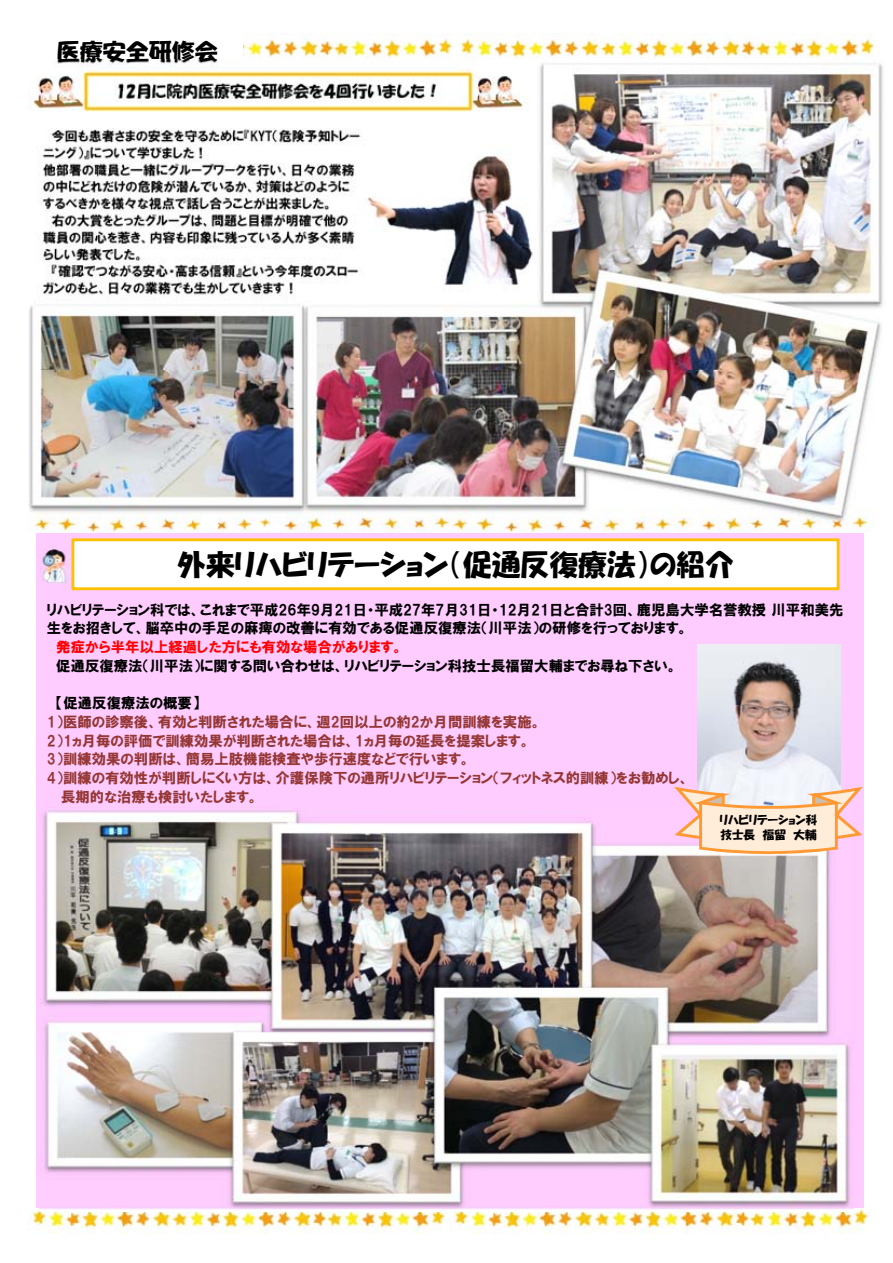
<style>
.page{position:relative;width:893px;height:1263px;background:#fff}
.page>*{position:absolute;margin:0;border:0;box-sizing:border-box;transform-origin:0 0}
.t1{font:28.8px "HGP Soei Kakupoptai";color:#000}
.t2{font:23.1px "HGP Soei Kakupoptai";color:#000}
.t3{font:14.4px "HGP Soei Kakugothic UB";color:#953735}
.t4{font:14.4px/18.8px "HGP Soei Kakugothic UB";color:#000}
.t5{font:14.4px "HGP Soei Kakugothic UB";color:#f00}
.t6{font:11.55px/15px "HGP Soei Kakupoptai";letter-spacing:.005em;color:#000}
</style>
<div class="page">
<img style="left:28px;top:526px;width:843px;height:6px">
<img style="left:243px;top:33px;width:212px;height:26px">
<img style="left:458px;top:33px;width:416px;height:26px">
<img style="left:28px;top:1207px;width:418px;height:26px">
<img style="left:452px;top:1207px;width:417px;height:26px">
<img style="left:28px;top:60px;width:855px;height:466px">
<div style="left:36px;top:533px;width:828px;height:674px;background:#fcf"></div>
<img style="left:40px;top:548px;width:29px;height:36px">
<svg style="left:71px;top:538px;width:768px;height:52px"></svg>
<img style="left:40px;top:810px;width:813px;height:401px">
<img style="left:697px;top:645px;width:144px;height:142px">
<svg style="left:674px;top:787px;width:189px;height:67px"></svg>
<h2 class="t2" style="left:57px;top:40px;width:163px">医療安全研修会</h2>
<h1 class="t1" style="left:177px;top:550px;width:558px">外来リハビリテーション（促通反復療法）の紹介</h1>
<p class="t4" style="left:47px;top:600px;width:798px">リハビリテーション科では、これまで平成26年9月21日・平成27年7月31日・12月21日と合計3回、鹿児島大学名誉教授川平和美先生をお招きして、脳卒中の手足の麻痺の改善に有効である促通反復療法（川平法）の研修を行っております。</p>
<p class="t5" style="left:56px;top:640px;width:348px">発症から半年以上経過した方にも有効な場合があります。</p>
<p class="t4" style="left:56px;top:656px;width:623px">促通反復療法（川平法）に関する問い合わせは、リハビリテーション科技士長福留大輔までお尋ね下さい。</p>
<p class="t4" style="left:56px;top:693px;width:144px">【促通反復療法の概要】</p>
<p class="t3" style="left:47px;top:714px;width:496px">1）医師の診察後、有効と判断された場合に、週2回以上の約2か月間訓練を実施。</p>
<p class="t3" style="left:47px;top:733px;width:485px">2）1ヵ月毎の評価で訓練効果が判断された場合は、1ヵ月毎の延長を提案します。</p>
<p class="t3" style="left:47px;top:752px;width:425px">3）訓練効果の判断は、簡易上肢機能検査や歩行速度などで行います。</p>
<p class="t3" style="left:47px;top:771px;width:644px">4）訓練の有効性が判断しにくい方は、介護保険下の通所リハビリテーション（フィットネス的訓練）をお勧めし、</p>
<p class="t3" style="left:61px;top:789px;width:199px">長期的な治療も検討いたします。</p>
<p class="t6" style="left:720px;top:813px;width:99px">リハビリテーション科技士長 福留 大輔</p>
</div>
